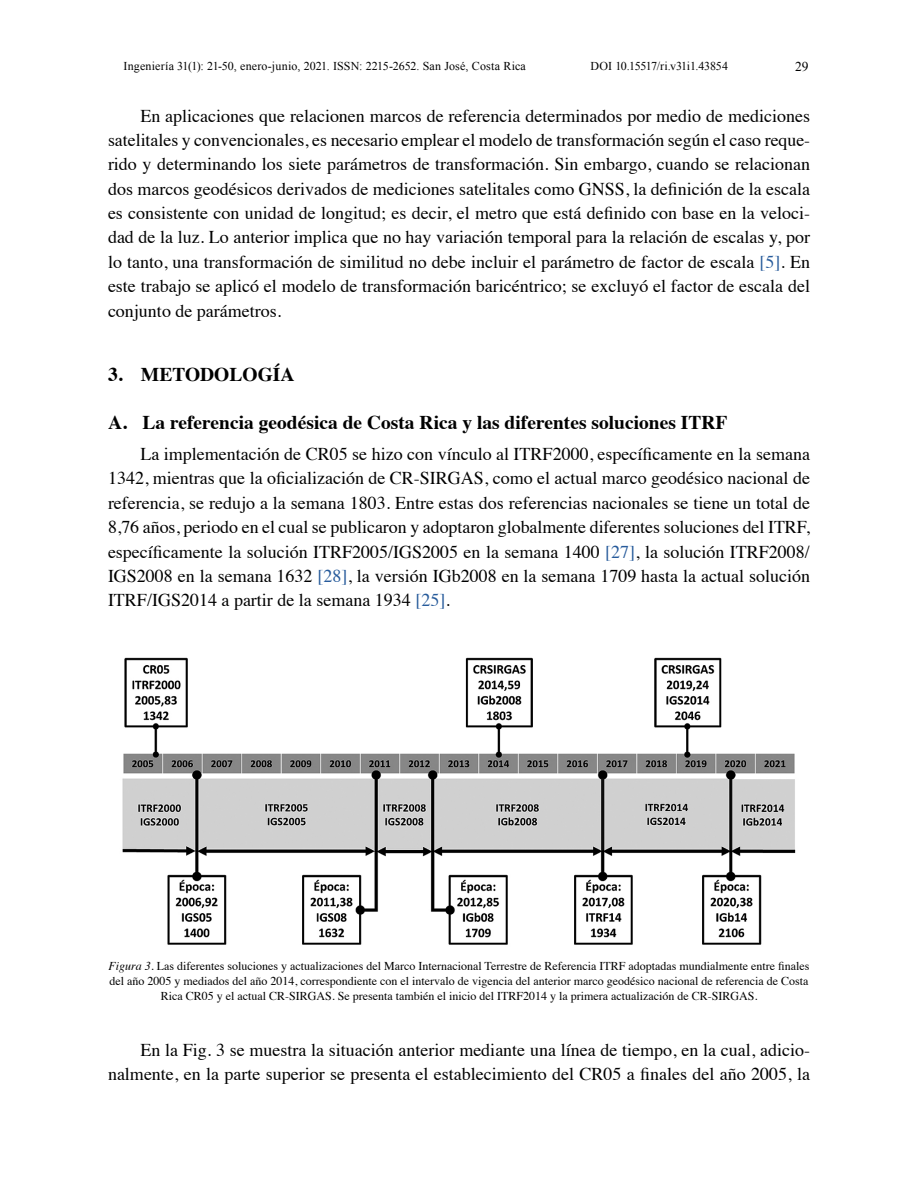
<style>
.page{position:relative;width:918px;height:1188px;background:#fff}
.page>*{position:absolute;margin:0;border:0;box-sizing:border-box;transform-origin:0 0}
.t1{font:700 19.5px "Times";color:#000}
.t2{font:18px/24.5px "Times";color:#000;text-align:justify}
.t3{font:13.5px "Times New Roman";color:#000}
.t4{font:12px/14.9px "Times";color:#000;text-align:center}
.t5{font:12px "Times New Roman";letter-spacing:.005em;color:#000}
.t6{font:12px "Times New Roman";letter-spacing:-.025em;color:#000}
.s1{color:#275b9b}
.s2{font-style:italic}
</style>
<div class="page">
<img style="left:122px;top:657px;width:674px;height:288px">
<p class="t5" style="left:124px;top:58px;width:404px">Ingeniería 31(1): 21-50, enero-junio, 2021. ISSN: 2215-2652. San José, Costa Rica</p>
<p class="t6" style="left:591px;top:58px;width:139px">DOI 10.15517/ri.v31i1.43854</p>
<p class="t3" style="left:795px;top:57px;width:15px">29</p>
<p class="t2" style="left:108px;top:102px;width:704px;text-indent:32px">En aplicaciones que relacionen marcos de referencia determinados por medio de mediciones satelitales y convencionales, es necesario emplear el modelo de transformación según el caso reque&shy;rido y determinando los siete parámetros de transformación. Sin embargo, cuando se relacionan dos marcos geodésicos derivados de mediciones satelitales como GNSS, la definición de la escala es consistente con unidad de longitud; es decir, el metro que está definido con base en la veloci&shy;dad de la luz. Lo anterior implica que no hay variación temporal para la relación de escalas y, por lo tanto, una transformación de similitud no debe incluir el parámetro de factor de escala <span class="s1">[5]</span>. En este trabajo se aplicó el modelo de transformación baricéntrico; se excluyó el factor de escala del conjunto de parámetros.</p>
<p class="t1" style="left:108px;top:356px;width:188px">3. METODOLOGÍA</p>
<p class="t1" style="left:108px;top:404px;width:621px">A. La referencia geodésica de Costa Rica y las diferentes soluciones ITRF</p>
<p class="t2" style="left:108px;top:440px;width:704px;text-indent:32px">La implementación de CR05 se hizo con vínculo al ITRF2000, específicamente en la semana 1342, mientras que la oficialización de CR-SIRGAS, como el actual marco geodésico nacional de referencia, se redujo a la semana 1803. Entre estas dos referencias nacionales se tiene un total de 8,76 años, periodo en el cual se publicaron y adoptaron globalmente diferentes soluciones del ITRF, específicamente la solución ITRF2005/IGS2005 en la semana 1400 <span class="s1">[27]</span>, la solución ITRF2008/ IGS2008 en la semana 1632 <span class="s1">[28]</span>, la versión IGb2008 en la semana 1709 hasta la actual solución ITRF/IGS2014 a partir de la semana 1934 <span class="s1">[25]</span>.</p>
<p class="t4" style="left:109px;top:958px;width:702px"><span class="s2">Figura 3.</span> Las diferentes soluciones y actualizaciones del Marco Internacional Terrestre de Referencia ITRF adoptadas mundialmente entre finales del año 2005 y mediados del año 2014, correspondiente con el intervalo de vigencia del anterior marco geodésico nacional de referencia de Costa<br>Rica CR05 y el actual CR-SIRGAS. Se presenta también el inicio del ITRF2014 y la primera actualización de CR-SIRGAS.</p>
<p class="t2" style="left:108px;top:1036px;width:704px;text-align:right">En la Fig. 3 se muestra la situación anterior mediante una línea de tiempo, en la cual, adicio&shy;nalmente, en la parte superior se presenta el establecimiento del CR05 a finales del año 2005, la</p>
</div>
